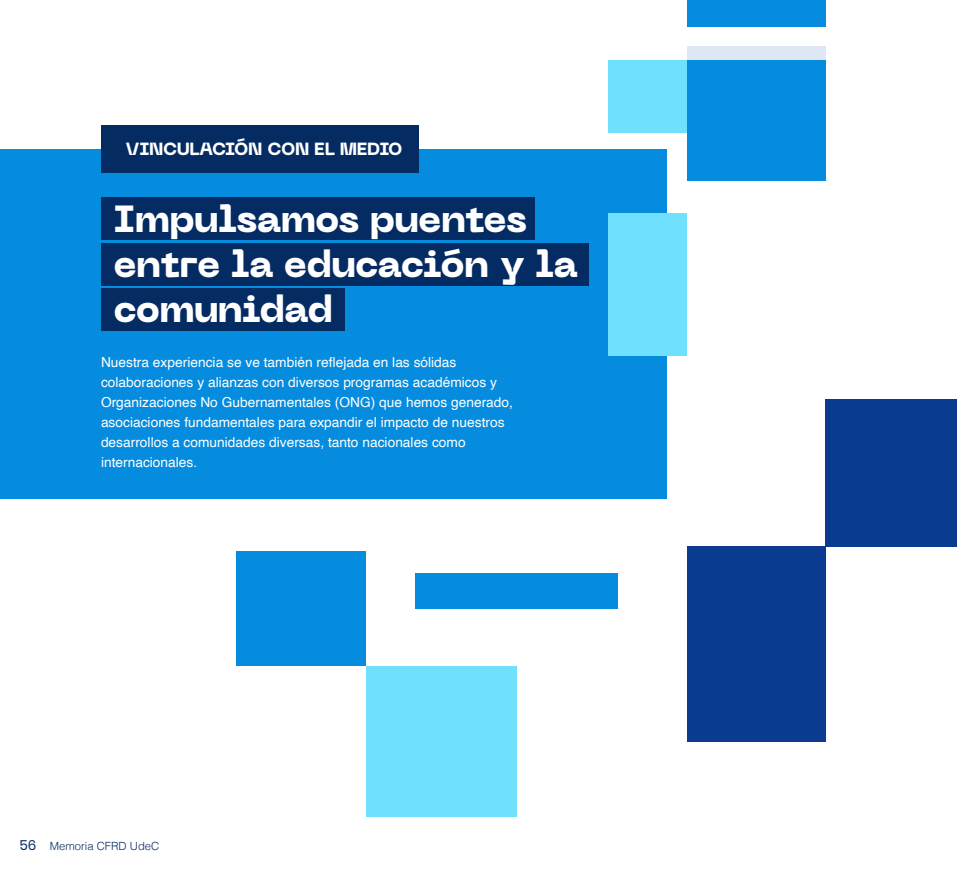
<style>
.page{position:relative;width:957px;height:869px;background:#fff}
.page>*{position:absolute;margin:0;border:0;box-sizing:border-box;transform-origin:0 0}
.t1{font:800 37.5px/45px "Neue Machina";letter-spacing:-.03em;color:#fff}
.t2{font:800 17.5px "Neue Machina";letter-spacing:-.02em;color:#fff}
.t3{font:13.75px/20px "Helvetica";color:#fff}
.t4{font:300 11.25px "Helvetica";color:#052b63}
.s1{font-family:"Poppins";font-weight:400;font-size:13.75px}
</style>
<div class="page">
<div style="left:0;top:149px;width:666px;height:349px;background:#058cde"></div>
<div style="left:101px;top:197px;width:433px;height:42px;background:#052b63"></div>
<div style="left:101px;top:243px;width:487px;height:42px;background:#052b63"></div>
<div style="left:101px;top:288px;width:244px;height:43px;background:#052b63"></div>
<div style="left:101px;top:125px;width:317px;height:48px;background:#052b63"></div>
<div style="left:608px;top:60px;width:79px;height:72px;background:#70e0ff"></div>
<div style="left:608px;top:213px;width:79px;height:142px;background:#70e0ff"></div>
<div style="left:825px;top:399px;width:132px;height:147px;background:#0a3b91"></div>
<div style="left:687px;top:60px;width:138px;height:121px;background:#058cde"></div>
<div style="left:687px;top:546px;width:138px;height:195px;background:#0a3b91"></div>
<div style="left:687px;top:0;width:138px;height:26px;background:#058cde"></div>
<div style="left:687px;top:46px;width:138px;height:14px;background:#dee8f5"></div>
<div style="left:237px;top:551px;width:129px;height:114px;background:#058cde"></div>
<div style="left:415px;top:572px;width:202px;height:36px;background:#058cde"></div>
<div style="left:366px;top:665px;width:150px;height:151px;background:#70e0ff"></div>
<p class="t2" style="left:126px;top:137px;width:278px">VINCULACIÓN CON EL MEDIO</p>
<p class="t1" style="left:113px;top:197px;width:466px">Impulsamos puentes entre la educación y la comunidad</p>
<p class="t3" style="left:101px;top:353px;width:413px">Nuestra experiencia se ve también reflejada en las sólidas colaboraciones y alianzas con diversos programas académicos y Organizaciones No Gubernamentales (ONG) que hemos generado, asociaciones fundamentales para expandir el impacto de nuestros desarrollos a comunidades diversas, tanto nacionales como internacionales.</p>
<p class="t4" style="left:19px;top:836px;width:141px"><span class="s1">56</span> Memoria CFRD UdeC</p>
</div>
